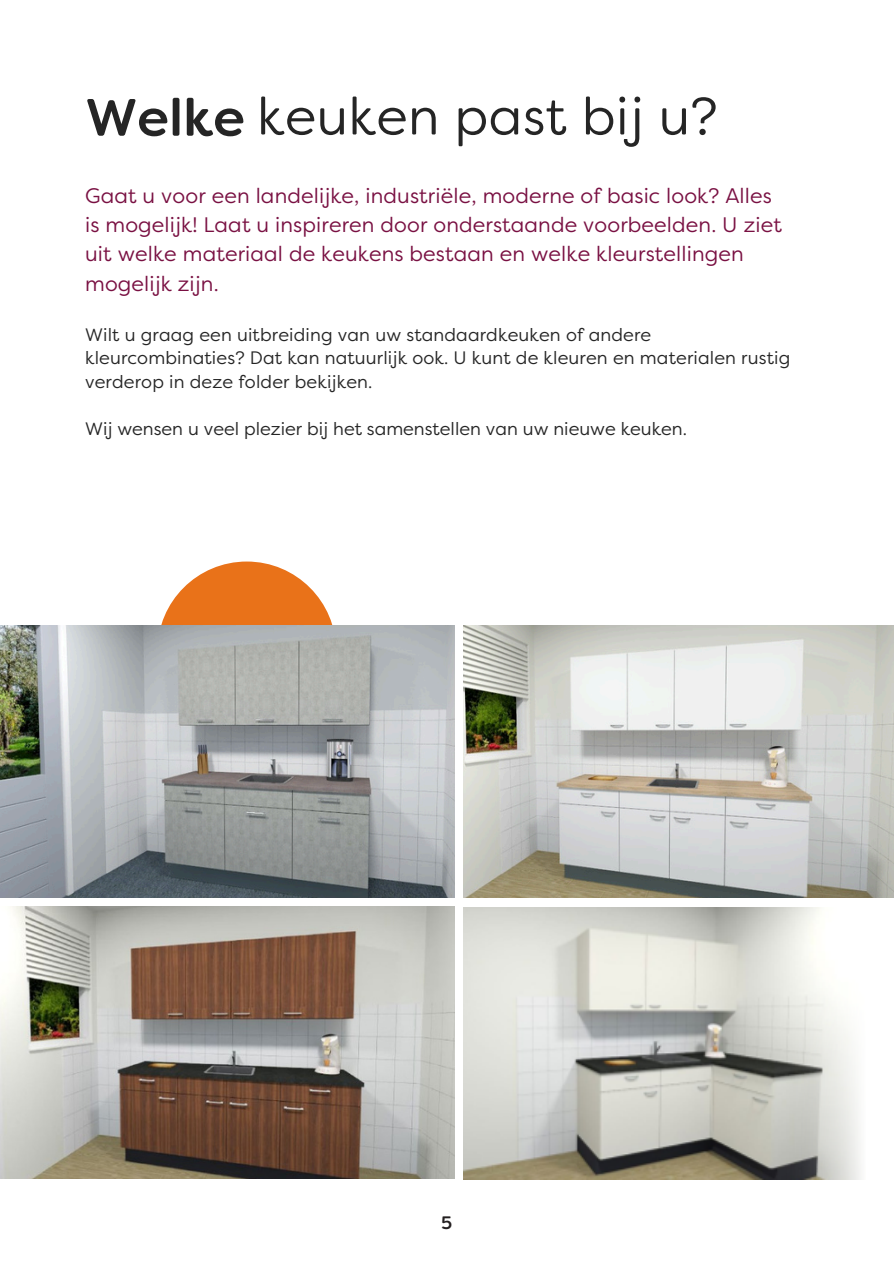
<style>
.page{position:relative;width:894px;height:1264px;background:#fff}
.page>*{position:absolute;margin:0;border:0;box-sizing:border-box;transform-origin:0 0}
.t1{font:52.5px "Filson Soft";letter-spacing:.005em;color:#252525}
.t2{font:21px/29.2px "Filson Pro";letter-spacing:.005em;color:#791042}
.t3{font:18px/23.7px "Filson Pro";letter-spacing:.01em;color:#252525}
.t4{font:500 18px "Filson Soft";color:#231f20}
.s1{font-weight:500}
</style>
<div class="page">
<img style="left:0;top:561px;width:464px;height:433px">
<img style="left:0;top:625px;width:433px;height:272px">
<img style="left:0;top:906px;width:454px;height:272px">
<img style="left:433px;top:603px;width:460px;height:325px">
<img style="left:464px;top:908px;width:401px;height:271px">
<h2 class="t1" style="left:85px;top:96px;width:634px"><span class="s1">Welke</span> keuken past bij u?</h2>
<p class="t2" style="left:85px;top:181px;width:698px">Gaat u voor een landelijke, industriële, moderne of basic look? Alles is mogelijk! Laat u inspireren door onderstaande voorbeelden. U ziet uit welke materiaal de keukens bestaan en welke kleurstellingen mogelijk zijn.</p>
<p class="t3" style="left:85px;top:323px;width:706px">Wilt u graag een uitbreiding van uw standaardkeuken of andere kleurcombinaties? Dat kan natuurlijk ook. U kunt de kleuren en materialen rustig verderop in deze folder bekijken.</p>
<p class="t3" style="left:85px;top:417px;width:603px">Wij wensen u veel plezier bij het samenstellen van uw nieuwe keuken.</p>
<h1 class="t4" style="left:441px;top:1216px;width:13px">5</h1>
</div>
